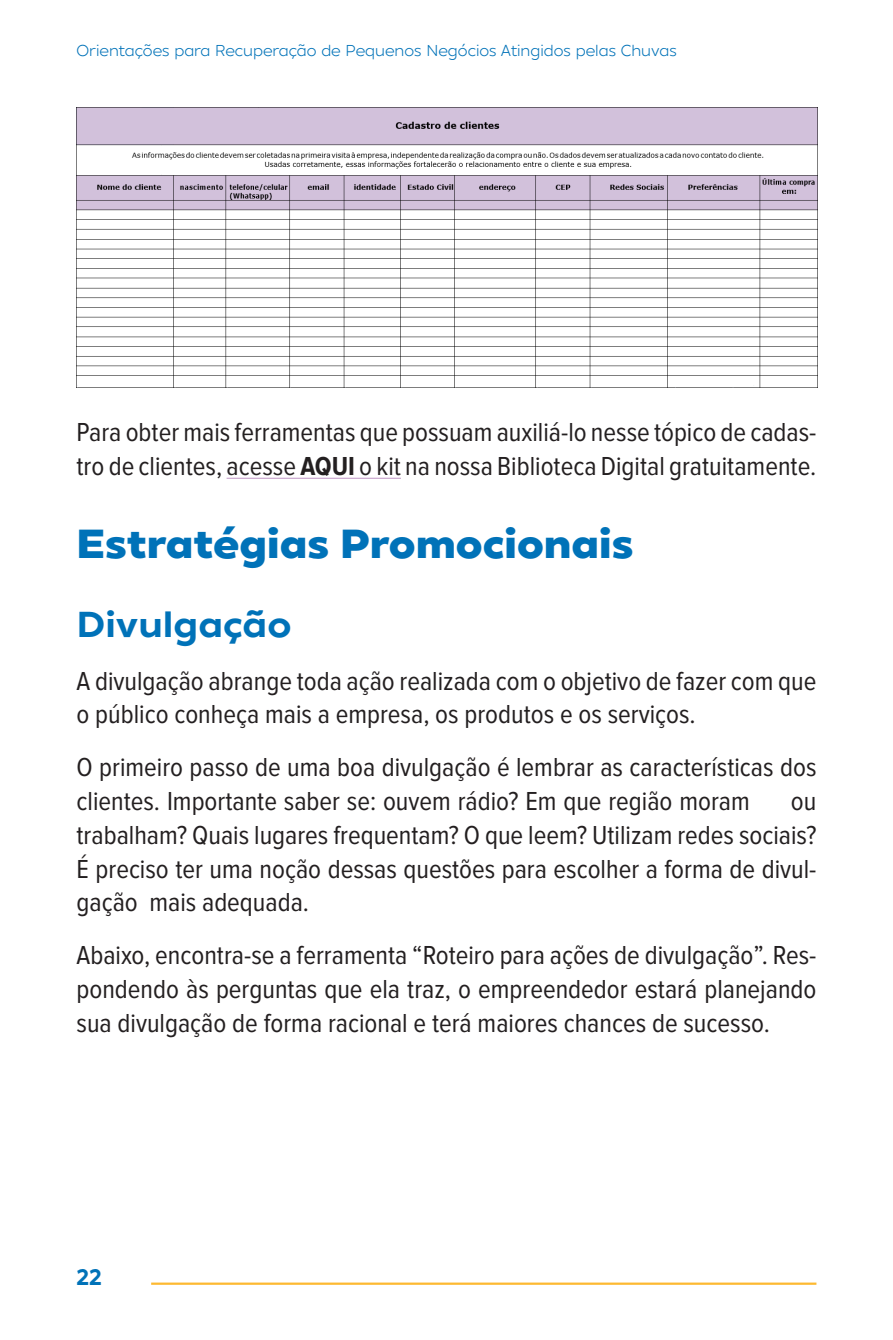
<style>
.page{position:relative;width:893px;height:1340px;background:#fff}
.page>*{position:absolute;margin:0;border:0;box-sizing:border-box;transform-origin:0 0}
.Título_0{font:800 40.5px "XXII Geom";color:#0072b8;scale:1.1 1}
.Subtítulo{font:700 36px "XXII Geom";color:#0072b8;scale:1.1 1}
.Texto_corrido{font:27px/33.8px "Proxima Nova Cond";color:#231f20}
.t1{font:700 22.5px "XXII Geom";color:#0072b8}
.t2{font:15.75px "XXII Geom";color:#0072b8}
.s1{font-weight:700}
</style>
<div class="page">
<hr style="left:151px;top:1282px;width:665px;height:2px;background:#fdb931">
<hr style="left:227px;top:478px;width:174px;height:1px;background:#be94c3">
<img style="left:77px;top:108px;width:740px;height:280px">
<p class="t2" style="left:77px;top:40px;width:602px">Orientações para Recuperação de Pequenos Negócios Atingidos pelas Chuvas</p>
<p class="Texto_corrido" style="left:77px;top:416px;width:741px">Para obter mais ferramentas que possuam auxiliá-lo nesse tópico de cadas&shy;tro de clientes, acesse <span class="s1">AQUI</span> o kit na nossa Biblioteca Digital gratuitamente.</p>
<p class="Título_0" style="left:77px;top:515px;width:508px">Estratégias Promocionais</p>
<p class="Subtítulo" style="left:77px;top:599px;width:197px">Divulgação</p>
<p class="Texto_corrido" style="left:77px;top:664px;width:741px">A divulgação abrange toda ação realizada com o objetivo de fazer com que o público conheça mais a empresa, os produtos e os serviços.</p>
<p class="Texto_corrido" style="left:77px;top:751px;width:741px">O primeiro passo de uma boa divulgação é lembrar as características dos clientes. Importante saber se: ouvem rádio? Em que região moram</p>
<p class="Texto_corrido" style="left:77px;top:785px;width:741px;text-align:justify;text-indent:714px">ou trabalham? Quais lugares frequentam? O que leem? Utilizam redes sociais?<br>É preciso ter uma noção dessas questões para escolher a forma de divul&shy;gação mais adequada.</p>
<p class="Texto_corrido" style="left:77px;top:939px;width:741px;text-align:justify">Abaixo, encontra-se a ferramenta “Roteiro para ações de divulgação”. Res&shy;pondendo às perguntas que ela traz, o empreendedor estará planejando sua divulgação de forma racional e terá maiores chances de sucesso.</p>
<p class="t1" style="left:77px;top:1261px;width:27px">22</p>
</div>
